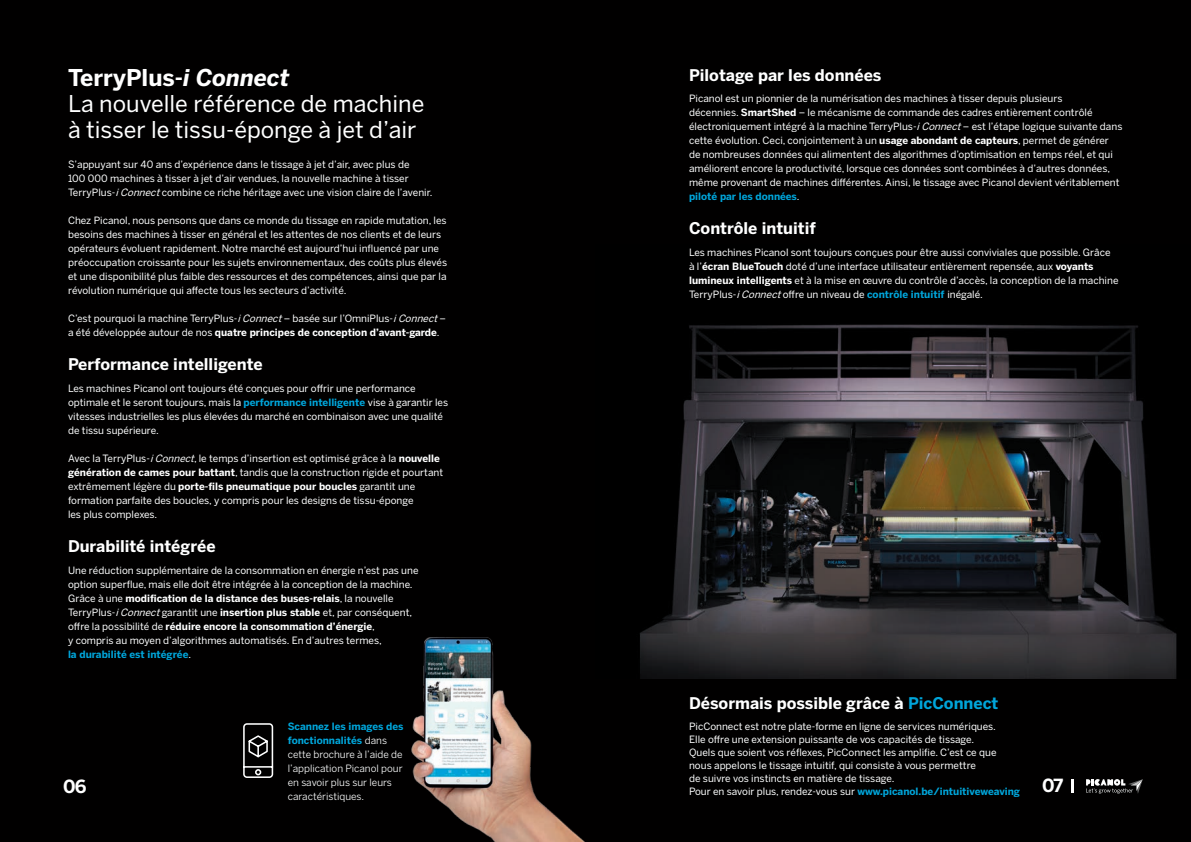
<style>
.page{position:relative;width:1191px;height:842px;background:#010000}
.page>*{position:absolute;margin:0;border:0;box-sizing:border-box;transform-origin:0 0}
.t1{font:23px/26px "Benton Sans";color:#fff}
.t2{font:700 18px "Benton Sans";color:#fff}
.t3{font:700 16px "Benton Sans";color:#fff}
.t4{font:10px/14px "Benton Sans";color:#fff}
.t5{font:10px/14px "Benton Sans";color:#fff}
.s1{font-weight:700}
.s2{font-weight:700;font-style:italic}
.s3{font-style:italic}
.s4{font-weight:700;color:#00a5da}
.s5{color:#00a5da}
</style>
<div class="page">
<img style="left:640px;top:324px;width:537px;height:355px">
<svg style="left:243px;top:723px;width:31px;height:55px"></svg>
<img style="left:411px;top:637px;width:174px;height:205px">
<svg style="left:1071px;top:779px;width:71px;height:15px"></svg>
<h1 class="t1" style="left:68px;top:65px;width:358px"><span class="s1">TerryPlus-</span><span class="s2">i Connect<br></span>La nouvelle référence de machine à tisser le tissu-éponge à jet d’air</h1>
<p class="t4" style="left:68px;top:158px;width:366px">S’appuyant sur 40 ans d’expérience dans le tissage à jet d’air, avec plus de<br>100 000 machines à tisser à jet d’air vendues, la nouvelle machine à tisser<br>TerryPlus-<span class="s3">iConnect</span>combine ce riche héritage avec une vision claire de l’avenir.</p>
<p class="t4" style="left:68px;top:214px;width:381px">Chez Picanol, nous pensons que dans ce monde du tissage en rapide mutation, les besoins des machines à tisser en général et les attentes de nos clients et de leurs opérateurs évoluent rapidement. Notre marché est aujourd’hui influencé par une préoccupation croissante pour les sujets environnementaux, des coûts plus élevés et une disponibilité plus faible des ressources et des compétences, ainsi que par la révolution numérique qui affecte tous les secteurs d’activité.</p>
<p class="t4" style="left:68px;top:312px;width:379px">C’est pourquoi la machine TerryPlus-<span class="s3">iConnect</span>– basée sur l’OmniPlus-<span class="s3">iConnect</span>– a été développée autour de nos <span class="s1">quatre principes de conception d’avant-garde</span>.</p>
<h3 class="t3" style="left:68px;top:354px;width:196px">Performance intelligente</h3>
<p class="t4" style="left:68px;top:382px;width:381px">Les machines Picanol ont toujours été conçues pour offrir une performance optimale et le seront toujours, mais la <span class="s4">performance intelligente</span> vise à garantir les vitesses industrielles les plus élevées du marché en combinaison avec une qualité de tissu supérieure.</p>
<p class="t4" style="left:68px;top:452px;width:377px">Avec la TerryPlus-<span class="s3">iConnect</span>, le temps d’insertion est optimisé grâce à la <span class="s1">nouvelle génération de cames pour battant</span>, tandis que la construction rigide et pourtant extrêmement légère du <span class="s1">porte-fils pneumatique pour boucles</span> garantit une formation parfaite des boucles, y compris pour les designs de tissu-éponge<br>les plus complexes.</p>
<h3 class="t3" style="left:68px;top:536px;width:149px">Durabilité intégrée</h3>
<p class="t4" style="left:68px;top:564px;width:352px">Une réduction supplémentaire de la consommation en énergie n’est pas une option superflue, mais elle doit être intégrée à la conception de la machine.<br>Grâce à une <span class="s1">modification de la distance des buses-relais</span>, la nouvelle TerryPlus-<span class="s3">iConnect</span>garantit une <span class="s1">insertion plus stable</span> et, par conséquent, offre la possibilité de <span class="s1">réduire encore la consommation d’énergie</span>,<br>y compris au moyen d’algorithmes automatisés. En d’autres termes,<br><span class="s4">la durabilité est intégrée</span>.</p>
<h3 class="t3" style="left:689px;top:65px;width:194px">Pilotage par les données</h3>
<p class="t4" style="left:689px;top:92px;width:435px">Picanol est un pionnier de la numérisation des machines à tisser depuis plusieurs<br>décennies. <span class="s1">SmartShed</span> – le mécanisme de commande des cadres entièrement contrôlé électroniquement intégré à la machine TerryPlus-<span class="s3">iConnect</span>– est l’étape logique suivante dans cette évolution. Ceci, conjointement à un <span class="s1">usage abondant de capteurs</span>, permet de générer de nombreuses données qui alimentent des algorithmes d’optimisation en temps réel, et qui améliorent encore la productivité, lorsque ces données sont combinées à d’autres données, même provenant de machines différentes. Ainsi, le tissage avec Picanol devient véritablement <span class="s4">piloté par les données</span>.</p>
<h3 class="t3" style="left:689px;top:218px;width:128px">Contrôle intuitif</h3>
<p class="t4" style="left:689px;top:246px;width:431px">Les machines Picanol sont toujours conçues pour être aussi conviviales que possible. Grâce à l’<span class="s1">écran BlueTouch</span> doté d’une interface utilisateur entièrement repensée, aux <span class="s1">voyants lumineux intelligents</span> et à la mise en œuvre du contrôle d’accès, la conception de la machine TerryPlus-<span class="s3">iConnect</span>offre un niveau de <span class="s4">contrôle intuitif</span> inégalé.</p>
<h3 class="t3" style="left:689px;top:693px;width:311px">Désormais possible grâce à <span class="s5">PicConnect</span></h3>
<p class="t4" style="left:689px;top:720px;width:309px;line-height:13px">PicConnect est notre plate-forme en ligne de services numériques.<br>Elle offre une extension puissante de vos capacités de tissage.<br>Quels que soient vos réflexes, PicConnect les amplifie. C’est ce que nous appelons le tissage intuitif, qui consiste à vous permettre<br>de suivre vos instincts en matière de tissage.</p>
<p class="t5" style="left:288px;top:720px;width:117px"><span class="s4">Scannez les images des fonctionnalités</span> dans cette brochure à l’aide de l’application Picanol pour en savoir plus sur leurs caractéristiques.</p>
<h2 class="t2" style="left:63px;top:775px;width:25px">06</h2>
<p class="t4" style="left:689px;top:784px;width:376px">Pour en savoir plus, rendez-vous sur <span class="s4">www.picanol.be/intuitiveweaving</span> <sup>07</sup></p>
</div>
